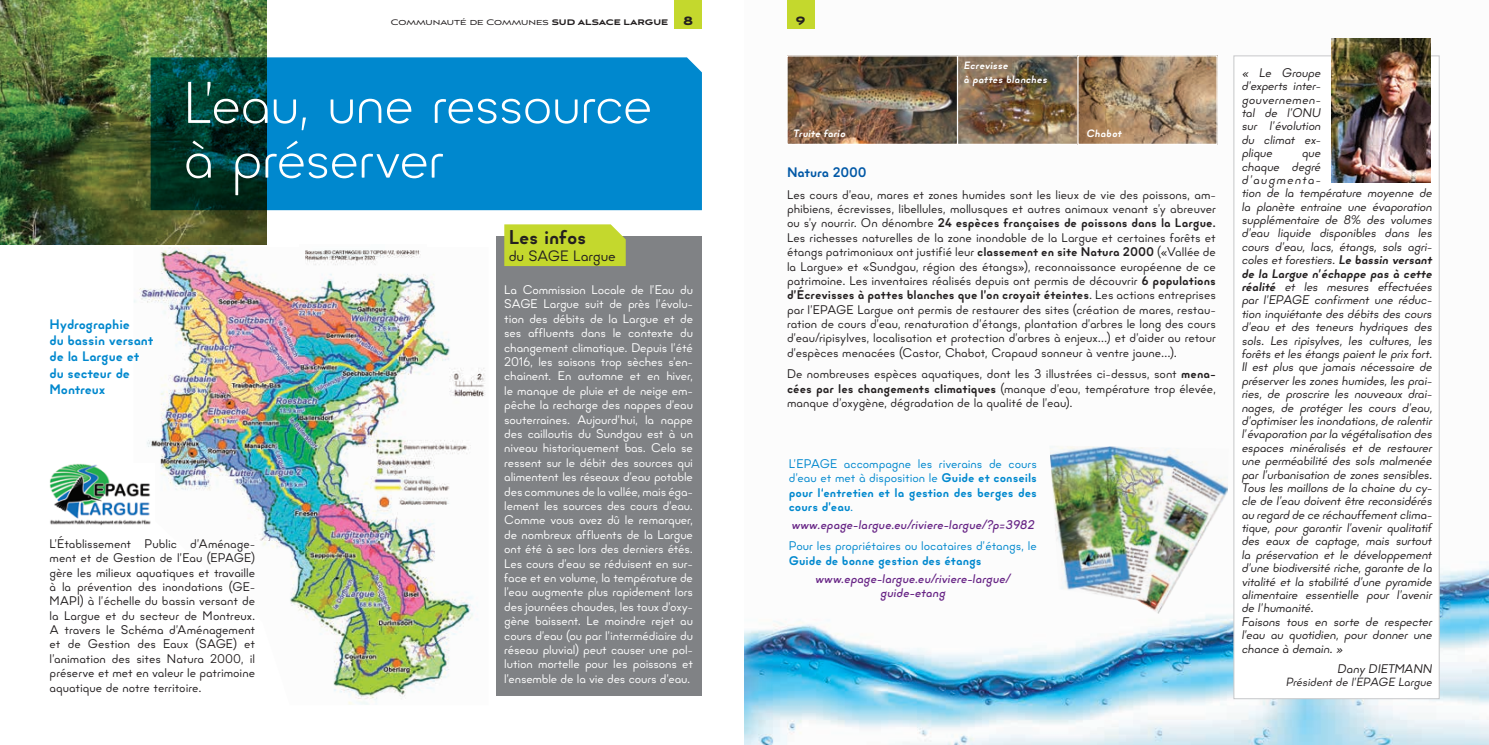
<style>
.page{position:relative;width:1489px;height:745px;background:#fff}
.page>*{position:absolute;margin:0;border:0;box-sizing:border-box;transform-origin:0 0}
.t1{font:300 58.62px/54.6px "Minimo";letter-spacing:-.02em;color:#fff}
.t2{font:700 20px "Minimo";letter-spacing:-.015em;color:#231f20}
.t3{font:15px "Minimo";letter-spacing:-.01em;color:#231f20}
.t4{font:700 13.75px/16.2px "Minimo";letter-spacing:-.01em;color:#0088ce}
.t5{font:700 13.75px "Minimo";letter-spacing:-.01em;color:#0158a6}
.t6{font:12.5px/14.4px "Minimo";letter-spacing:-.005em;color:#231f20;text-align:justify}
.t7{font:italic 12.5px/13.4px "Minimo";letter-spacing:-.02em;color:#231f20;text-align:justify}
.t8{font:12.5px/14.4px "Minimo";letter-spacing:-.01em;color:#fff;text-align:justify}
.t9{font:700 12.5px/14.4px "Minimo";color:#0088ce;text-align:justify}
.t10{font:italic 500 12.5px/14.4px "Minimo";letter-spacing:-.005em;color:#682586;text-align:center}
.t11{font:12.5px "Minimo";letter-spacing:-.005em;color:#0088ce}
.t12{font:italic 11.88px "Minimo";letter-spacing:-.015em;color:#231f20}
.t13{font:italic 700 10.62px/14.4px "Minimo";letter-spacing:-.005em;color:#fff}
.t14{font:10px "Aviano Sans";color:#231f20}
.s1{font-weight:900}
.s2{font-weight:900;font-size:15px}
.s3{font-weight:700}
.s4{font-weight:400}
</style>
<div class="page">
<img style="left:134px;top:247px;width:352px;height:457px">
<img style="left:299px;top:247px;width:127px;height:20px">
<img style="left:0;top:0;width:266px;height:244px">
<svg style="left:151px;top:57px;width:551px;height:153px;background:#0077ac"></svg>
<div style="left:674px;top:0;width:28px;height:28px;background:#c4d82d"></div>
<img style="left:744px;top:0;width:744px;height:744px">
<img style="left:958px;top:57px;width:257px;height:86px">
<div style="left:955px;top:55px;width:123px;height:90px;border:1px solid #fff"></div>
<div style="left:1233px;top:56px;width:206px;height:642px;background:#fff;border:1px solid #c7c8ca"></div>
<div style="left:496px;top:236px;width:206px;height:459px;background:#808285"></div>
<div style="left:787px;top:0;width:27px;height:28px;background:#c4d82d"></div>
<img style="left:50px;top:463px;width:104px;height:63px">
<div style="left:504px;top:224px;width:121px;height:42px;background:#c4d82d"></div>
<img style="left:1331px;top:38px;width:99px;height:144px">
<img style="left:1049px;top:445px;width:179px;height:168px">
<img style="left:788px;top:57px;width:168px;height:86px">
<div style="left:786px;top:55px;width:172px;height:90px;border:1px solid #fff"></div>
<div style="left:1077px;top:55px;width:140px;height:90px;border:1px solid #fff"></div>
<p class="t14" style="left:391px;top:18px;width:304px">Communauté de Communes <span class="s1">SUD ALSACE LARGUE</span> <span class="s2">8</span></p>
<h1 class="t1" style="left:183px;top:75px;width:471px">L’eau, une ressource à préserver</h1>
<p class="t4" style="left:50px;top:315px;width:105px">Hydrographie<br>du bassin versant de la Largue et du secteur de<br>Montreux</p>
<p class="t6" style="left:50px;top:536px;width:207px">L’Établissement Public d’Aménage&shy;ment et de Gestion de l’Eau (EPAGE) gère les milieux aquatiques et travaille à la prévention des inondations (GE-MAPI) à l’échelle du bassin versant de la Largue et du secteur de Montreux.<br>A travers le Schéma d’Aménagement et de Gestion des Eaux (SAGE) et l’animation des sites Natura 2000, il préserve et met en valeur le patrimoine aquatique de notre territoire.</p>
<h2 class="t2" style="left:508px;top:223px;width:79px">Les infos</h2>
<p class="t3" style="left:508px;top:246px;width:109px">du SAGE Largue</p>
<p class="t8" style="left:504px;top:282px;width:190px">La Commission Locale de l’Eau du SAGE Largue suit de près l’évolu&shy;tion des débits de la Largue et de ses affluents dans le contexte du changement climatique. Depuis l’été 2016, les saisons trop sèches s’en&shy;chainent. En automne et en hiver, le manque de pluie et de neige em&shy;pêche la recharge des nappes d’eau souterraines. Aujourd’hui, la nappe des cailloutis du Sundgau est à un niveau historiquement bas. Cela se ressent sur le débit des sources qui alimentent les réseaux d’eau potable des communes de la vallée, mais éga&shy;lement les sources des cours d’eau.<br>Comme vous avez dû le remarquer, de nombreux affluents de la Largue ont été à sec lors des derniers étés.<br>Les cours d’eau se réduisent en sur&shy;face et en volume, la température de l’eau augmente plus rapidement lors des journées chaudes, les taux d’oxy&shy;gène baissent. Le moindre rejet au cours d’eau (ou par l’intermédiaire du réseau pluvial) peut causer une pol&shy;lution mortelle pour les poissons et l’ensemble de la vie des cours d’eau.</p>
<p class="t13" style="left:963px;top:58px;width:85px">Ecrevisse<br>à pattes blanches</p>
<p class="t13" style="left:793px;top:125px;width:54px">Truite fario</p>
<p class="t13" style="left:1086px;top:125px;width:37px">Chabot</p>
<p class="t5" style="left:787px;top:163px;width:81px">Natura 2000</p>
<p class="t6" style="left:787px;top:187px;width:430px">Les cours d’eau, mares et zones humides sont les lieux de vie des poissons, am&shy;phibiens, écrevisses, libellules, mollusques et autres animaux venant s’y abreuver ou s’y nourrir. On dénombre <span class="s3">24 espèces françaises de poissons dans la Largue.<br></span>Les richesses naturelles de la zone inondable de la Largue et certaines forêts et étangs patrimoniaux ont justifié leur <span class="s3">classement en site Natura 2000</span> («Vallée de la Largue» et «Sundgau, région des étangs»), reconnaissance européenne de ce patrimoine. Les inventaires réalisés depuis ont permis de découvrir <span class="s3">6 populations d’Écrevisses à pattes blanches que l’on croyait éteintes</span>. Les actions entreprises par l’EPAGE Largue ont permis de restaurer des sites (création de mares, restau&shy;ration de cours d’eau, renaturation d’étangs, plantation d’arbres le long des cours d’eau/ripisylves, localisation et protection d’arbres à enjeux…) et d’aider au retour d’espèces menacées (Castor, Chabot, Crapaud sonneur à ventre jaune…).</p>
<p class="t6" style="left:787px;top:366px;width:430px">De nombreuses espèces aquatiques, dont les 3 illustrées ci-dessus, sont <span class="s3">mena&shy;cées par les changements climatiques</span> (manque d’eau, température trop élevée, manque d’oxygène, dégradation de la qualité de l’eau).</p>
<p class="t9" style="left:788px;top:455px;width:250px"><span class="s4">L’EPAGE accompagne les riverains de cours d’eau et met à disposition le</span> Guide et conseils pour l‘entretien et la gestion des berges des cours d’eau<span class="s4">.</span></p>
<p class="t10" style="left:791px;top:517px;width:244px">www.epage-largue.eu/riviere-largue/?p=3982</p>
<p class="t11" style="left:788px;top:537px;width:250px">Pour les propriétaires ou locataires d’étangs, le</p>
<p class="t9" style="left:788px;top:552px;width:194px">Guide de bonne gestion des étangs</p>
<p class="t10" style="left:815px;top:570px;width:197px">www.epage-largue.eu/riviere-largue/ guide-etang</p>
<p class="t7" style="left:1241px;top:66px;width:81px">« Le Groupe d’experts inter&shy;gouvernemen&shy;tal de l’ONU sur l’évolution du climat ex&shy;plique</p>
<p class="t7" style="left:1241px;top:146px;width:192px;text-align:left;text-indent:60px">que<br>chaque degré<br>d’augmenta-<br>tion de la température moyenne de la planète entraine une évaporation supplémentaire de 8% des volumes d’eau liquide disponibles dans les cours d’eau, lacs, étangs, sols agri&shy;coles et forestiers. <span class="s3">Le bassin versant de la Largue n’échappe pas à cette réalité</span> et les mesures effectuées par l’EPAGE confirment une réduc&shy;tion inquiétante des débits des cours d’eau et des teneurs hydriques des sols. Les ripisylves, les cultures, les forêts et les étangs paient le prix fort.<br>Il est plus que jamais nécessaire de préserver les zones humides, les prai&shy;ries, de proscrire les nouveaux drai&shy;nages, de protéger les cours d’eau, d’optimiser les inondations, de ralentir l’évaporation par la végétalisation des espaces minéralisés et de restaurer une perméabilité des sols malmenée par l’urbanisation de zones sensibles.<br>Tous les maillons de la chaine du cy&shy;cle de l’eau doivent être reconsidérés au regard de ce réchauffement clima&shy;tique, pour garantir l’avenir qualitatif des eaux de captage, mais surtout la préservation et le développement d’une biodiversité riche, garante de la vitalité et la stabilité d’une pyramide alimentaire essentielle pour l’avenir de l’humanité.<br>Faisons tous en sorte de respecter l’eau au quotidien, pour donner une chance à demain. »</p>
<p class="t7" style="left:1337px;top:661px;width:96px">Dany DIETMANN</p>
<p class="t12" style="left:1285px;top:674px;width:148px">Président de l’EPAGE Largue</p>
</div>
